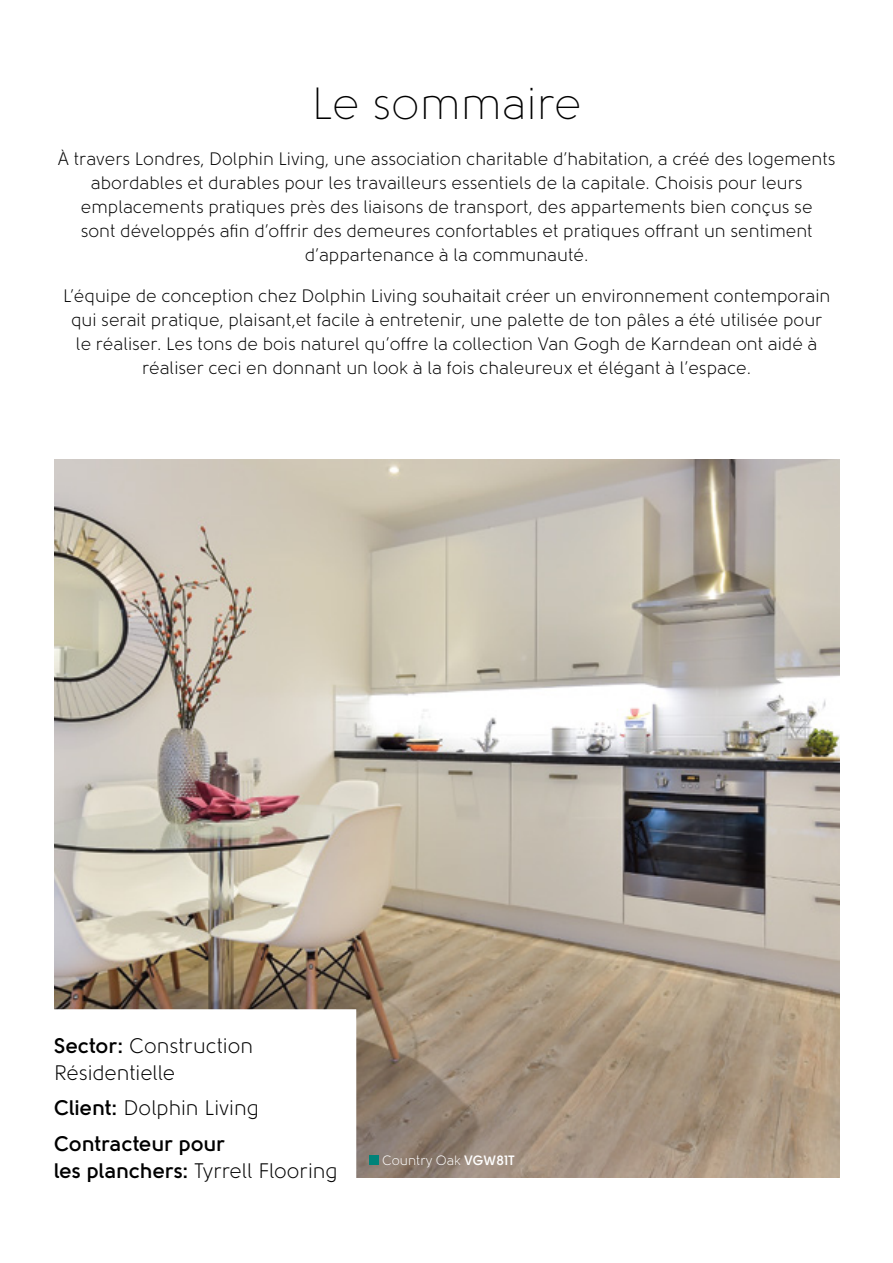
<style>
.page{position:relative;width:893px;height:1263px;background:#fff}
.page>*{position:absolute;margin:0;border:0;box-sizing:border-box;transform-origin:0 0}
.t1{font:300 45px "Solomon";color:#000}
.t2{font:21px/27px "Solomon";letter-spacing:-.005em;color:#000}
.t3{font:700 21px/35.5px "Solomon";letter-spacing:.005em;color:#000}
.t4{font:18px/24px "Solomon";color:#000;text-align:center}
.t5{font:13.5px "Solomon";color:#fff}
.s1{font-weight:700}
.s2{font-weight:400}
</style>
<div class="page">
<img style="left:54px;top:459px;width:785px;height:719px">
<svg style="left:54px;top:1009px;width:302px;height:169px"></svg>
<div style="left:369px;top:1155px;width:10px;height:10px;background:#008379"></div>
<h1 class="t1" style="left:312px;top:80px;width:271px">Le sommaire</h1>
<p class="t4" style="left:58px;top:147px;width:779px">À travers Londres, Dolphin Living, une association charitable d’habitation, a créé des logements abordables et durables pour les travailleurs essentiels de la capitale. Choisis pour leurs emplacements pratiques près des liaisons de transport, des appartements bien conçus se<br>sont développés afin d’offrir des demeures confortables et pratiques offrant un sentiment d’appartenance à la communauté.</p>
<p class="t4" style="left:63px;top:284px;width:769px">L’équipe de conception chez Dolphin Living souhaitait créer un environnement contemporain qui serait pratique, plaisant,et facile à entretenir, une palette de ton pâles a été utilisée pour le réaliser. Les tons de bois naturel qu’offre la collection Van Gogh de Karndean ont aidé à réaliser ceci en donnant un look à la fois chaleureux et élégant à l’espace.</p>
<p class="t2" style="left:54px;top:1032px;width:201px"><span class="s1">Sector:</span> Construction<br>Résidentielle</p>
<p class="t3" style="left:54px;top:1090px;width:206px">Client: <span class="s2">Dolphin Living<br></span>Contracteur pour</p>
<p class="t2" style="left:54px;top:1157px;width:285px"><span class="s1">les planchers:</span> Tyrrell Flooring</p>
<p class="t5" style="left:382px;top:1153px;width:134px">Country Oak <span class="s1">VGW81T</span></p>
</div>
